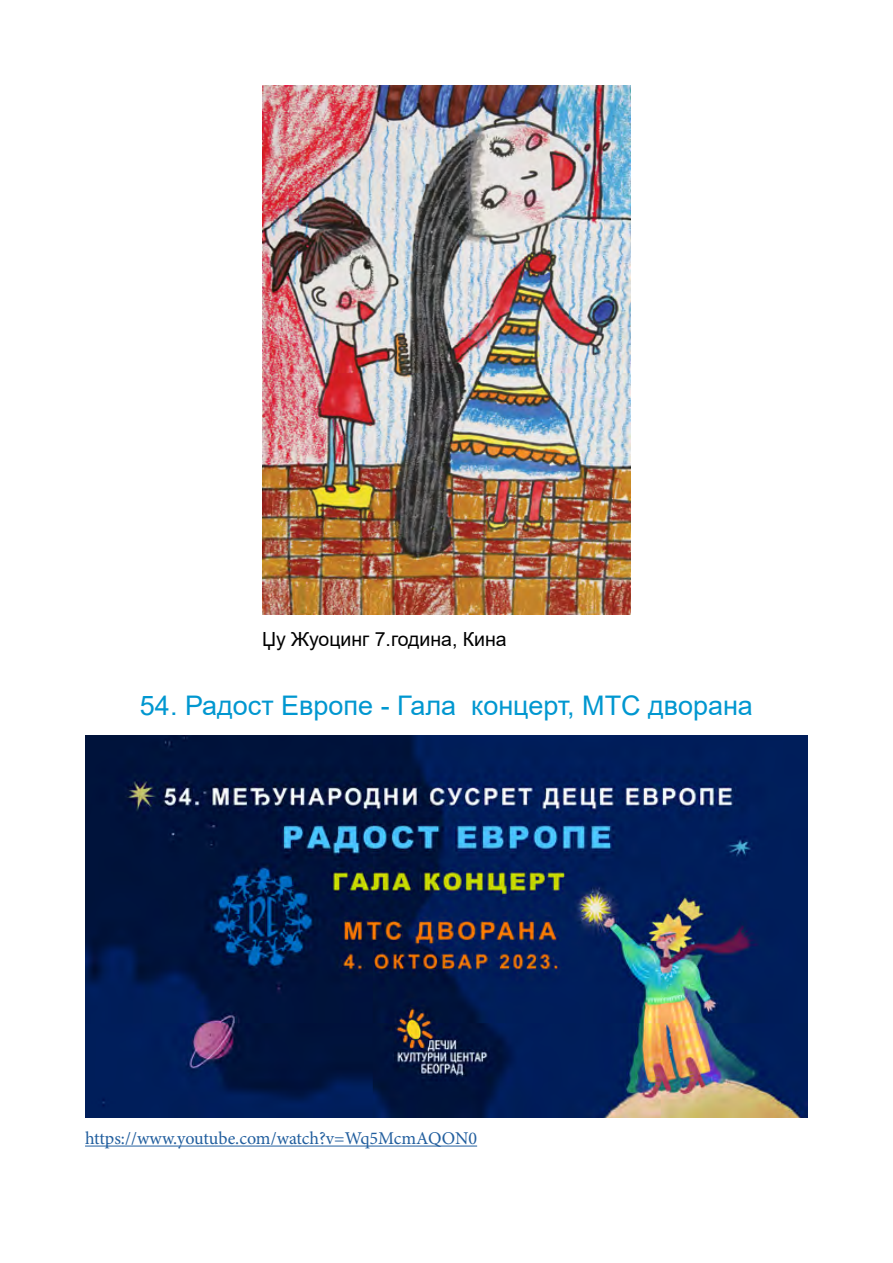
<style>
.page{position:relative;width:893px;height:1263px;background:#fff}
.page>*{position:absolute;margin:0;border:0;box-sizing:border-box;transform-origin:0 0}
.t1{font:27px "Arial";color:#0097d0}
.t2{font:19.5px "Arial";color:#000}
.t3{font:18px "Minion Pro";letter-spacing:-.005em;color:#215e9e}
</style>
<div class="page">
<img style="left:262px;top:85px;width:369px;height:529px">
<img style="left:85px;top:736px;width:723px;height:381px">
<hr style="left:85px;top:1145px;width:392px;height:1px;background:#215e9e">
<p class="t2" style="left:262px;top:625px;width:246px">Џу Жуоцинг 7.година, Кина</p>
<h1 class="t1" style="left:140px;top:687px;width:614px">54. Радост Европе - Гала концерт, МТС дворана</h1>
<p class="t3" style="left:85px;top:1126px;width:394px">https://www.youtube.com/watch?v=Wq5McmAQON0</p>
</div>
